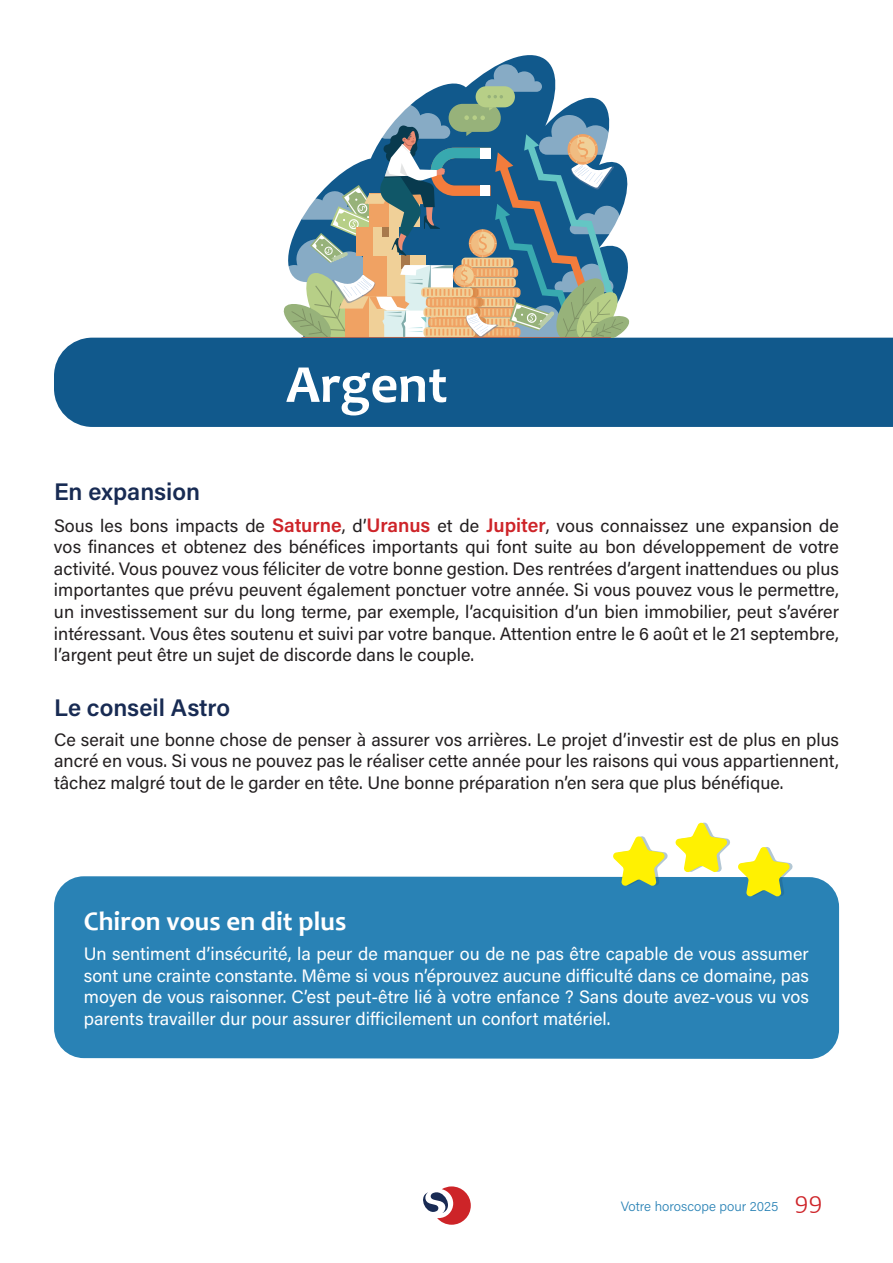
<style>
.page{position:relative;width:893px;height:1263px;background:#fff}
.page>*{position:absolute;margin:0;border:0;box-sizing:border-box;transform-origin:0 0}
.t1{font:700 54px "Candara";color:#fff}
.t2{font:700 27px "Candara";color:#fff}
.t3{font:600 24px "Acumin Pro";color:#182b53}
.t4{font:18px/21.6px "Acumin Pro";color:#231f20;text-align:justify}
.t5{font:18px/21.6px "Acumin Pro";color:#fff;text-align:justify}
.t6{font:300 13.5px "Acumin Pro";color:#2982b5}
.s1{font-weight:600;font-size:19.5px;color:#ce2429}
.s2{font-family:"Calibri";font-size:27px;color:#ce2429}
</style>
<div class="page">
<svg style="left:423px;top:1186px;width:48px;height:39px"></svg>
<div style="left:54px;top:338px;width:839px;height:89px;background:#11598c"></div>
<div style="left:54px;top:876px;width:785px;height:183px;background:#2982b5"></div>
<svg style="left:675px;top:822px;width:55px;height:50px"></svg>
<svg style="left:737px;top:847px;width:55px;height:50px"></svg>
<svg style="left:612px;top:836px;width:56px;height:51px"></svg>
<svg style="left:411px;top:55px;width:221px;height:283px"></svg>
<div style="left:476px;top:86px;width:39px;height:21px;background:#b7cf87;border-radius:11px"></div>
<svg style="left:485px;top:64px;width:57px;height:34px"></svg>
<svg style="left:282px;top:104px;width:349px;height:234px"></svg>
<h1 class="t1" style="left:286px;top:350px;width:163px">Argent</h1>
<h3 class="t3" style="left:54px;top:474px;width:148px">En expansion</h3>
<p class="t4" style="left:54px;top:514px;width:787px">Sous les bons impacts de <span class="s1">Saturne</span>, d’<span class="s1">Uranus</span> et de <span class="s1">Jupiter</span>, vous connaissez une expansion de vos finances et obtenez des bénéfices importants qui font suite au bon développement de votre activité. Vous pouvez vous féliciter de votre bonne gestion. Des rentrées d’argent inattendues ou plus importantes que prévu peuvent également ponctuer votre année. Si vous pouvez vous le permettre, un investissement sur du long terme, par exemple, l’acquisition d’un bien immobilier, peut s’avérer intéressant. Vous êtes soutenu et suivi par votre banque. Attention entre le 6 août et le 21 septembre, l’argent peut être un sujet de discorde dans le couple.</p>
<h3 class="t3" style="left:54px;top:690px;width:178px">Le conseil Astro</h3>
<p class="t4" style="left:54px;top:728px;width:787px">Ce serait une bonne chose de penser à assurer vos arrières. Le projet d’investir est de plus en plus ancré en vous. Si vous ne pouvez pas le réaliser cette année pour les raisons qui vous appartiennent, tâchez malgré tout de le garder en tête. Une bonne préparation n’en sera que plus bénéfique.</p>
<h2 class="t2" style="left:84px;top:904px;width:264px">Chiron vous en dit plus</h2>
<p class="t5" style="left:84px;top:942px;width:727px">Un sentiment d’insécurité, la peur de manquer ou de ne pas être capable de vous assumer sont une crainte constante. Même si vous n’éprouvez aucune difficulté dans ce domaine, pas moyen de vous raisonner. C’est peut-être lié à votre enfance ? Sans doute avez-vous vu vos parents travailler dur pour assurer difficilement un confort matériel.</p>
<p class="t6" style="left:621px;top:1196px;width:203px">Votre horoscope pour 2025 <span class="s2">99</span></p>
</div>
